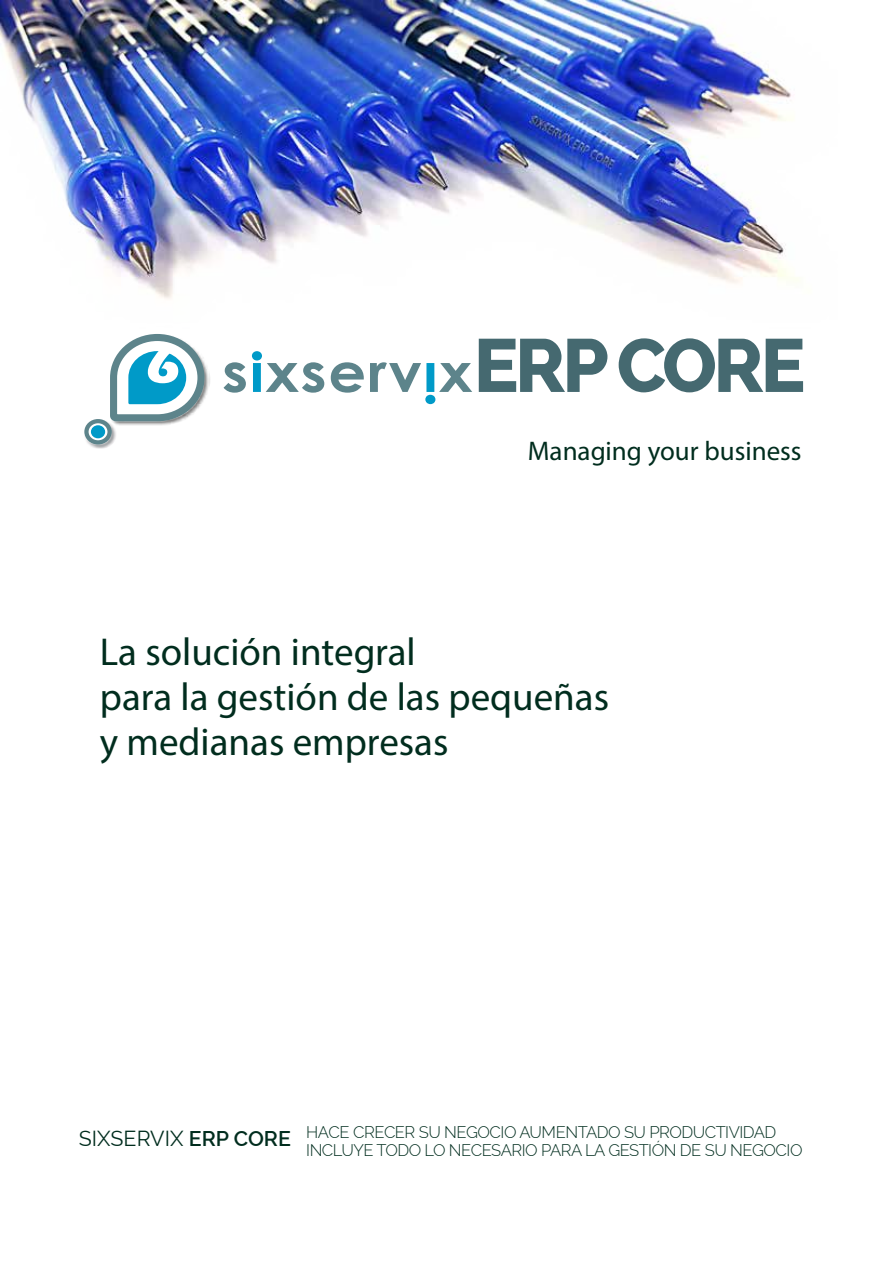
<style>
.page{position:relative;width:893px;height:1263px;background:#fff}
.page>*{position:absolute;margin:0;border:0;box-sizing:border-box;transform-origin:0 0}
.t1{font:800 75px "Raleway";letter-spacing:-.05em;color:#456970}
.t2{font:39px/45px "Myriad Pro";color:#012d1e}
.t3{font:27px "Myriad Pro";color:#012d1e}
.t4{font:21.3px "Raleway";color:#012d1e}
.t5{font:300 16.5px/18.5px "Raleway";letter-spacing:-.03em;color:#012d1e}
.s1{font-weight:600}
</style>
<div class="page">
<img style="left:0;top:0;width:799px;height:383px">
<img style="left:84px;top:419px;width:32px;height:30px">
<img style="left:110px;top:335px;width:100px;height:91px">
<svg style="left:86px;top:421px;width:24px;height:21px"></svg>
<div style="left:84px;top:419px;width:28px;height:25px;border:4px solid #5d848b;border-radius:50%"></div>
<div style="left:91px;top:425px;width:14px;height:13px;background:#009ac8;border-radius:50%"></div>
<svg style="left:224px;top:362px;width:22px;height:31px"></svg>
<svg style="left:252px;top:351px;width:72px;height:42px"></svg>
<svg style="left:331px;top:362px;width:33px;height:31px"></svg>
<svg style="left:370px;top:362px;width:102px;height:42px"></svg>
<svg style="left:106px;top:330px;width:102px;height:95px"></svg>
<h1 class="t1" style="left:474px;top:323px;width:333px">ERP CORE</h1>
<h3 class="t3" style="left:528px;top:434px;width:275px">Managing your business</h3>
<h2 class="t2" style="left:100px;top:629px;width:511px">La solución integral<br>para la gestión de las pequeñas y medianas empresas</h2>
<p class="t4" style="left:79px;top:1126px;width:214px">SIXSERVIX <span class="s1">ERP CORE</span></p>
<p class="t5" style="left:306px;top:1123px;width:498px">HACE CRECER SU NEGOCIO AUMENTADO SU PRODUCTIVIDAD<br>INCLUYE TODO LO NECESARIO PARA LA GESTIÓN DE SU NEGOCIO</p>
</div>
